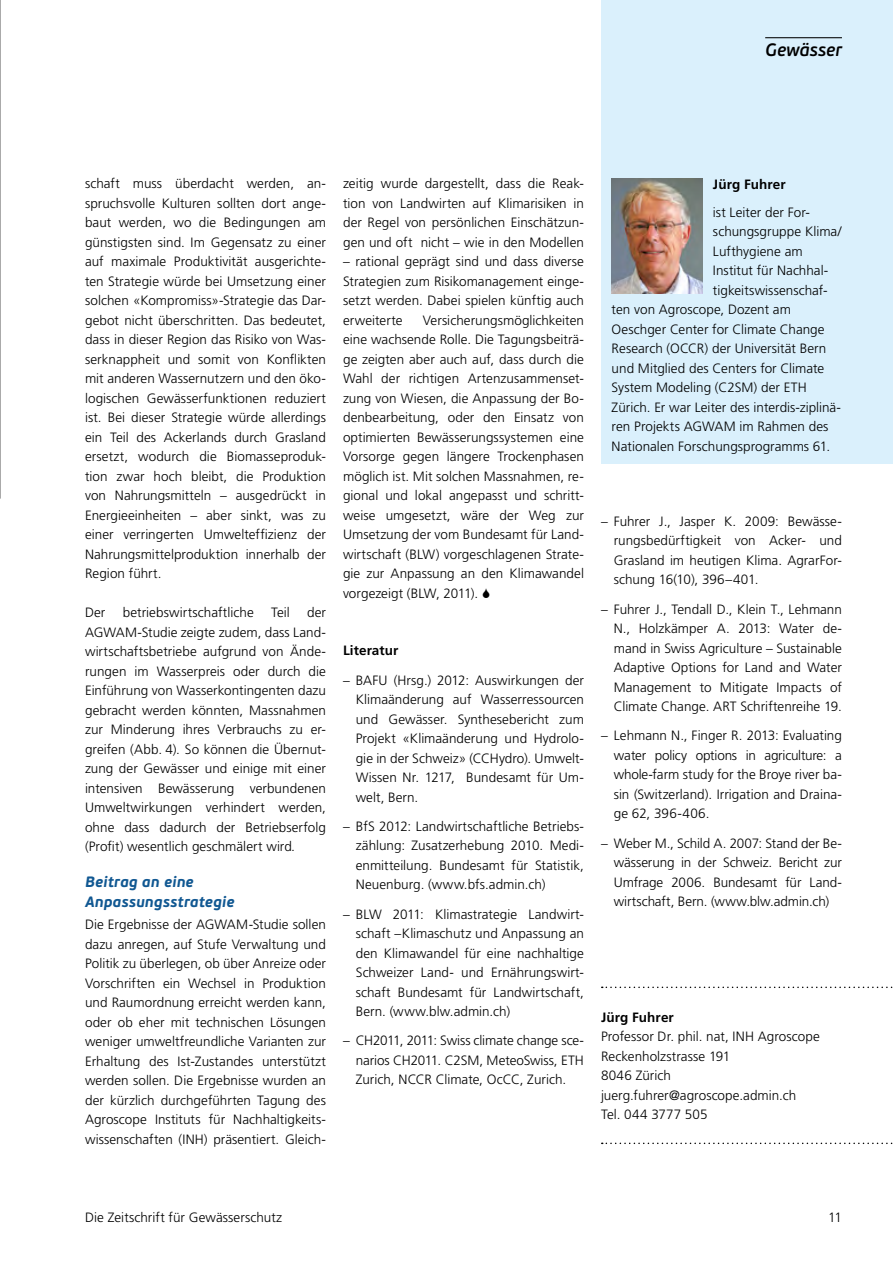
<style>
.page{position:relative;width:893px;height:1263px;background:#fff}
.page>*{position:absolute;margin:0;border:0;box-sizing:border-box;transform-origin:0 0}
.t1{font:italic 600 18px "PF Beau Sans Pro";letter-spacing:-.005em;color:#000}
.t2{font:italic 700 15px/19.5px "PF Beau Sans Pro";letter-spacing:.005em;color:#115892}
.t3{font:300 13.5px/19.5px "Frutiger LT Std";color:#000;text-align:justify}
.t4{font:700 13.5px "Frutiger LT Std";letter-spacing:.005em;color:#000}
.s1{font-style:italic}
</style>
<div class="page">
<div style="left:601px;top:0;width:292px;height:188px;background:#daf0fc"></div>
<hr style="left:765px;top:37px;width:77px;height:1px;background:#000">
<div style="left:601px;top:168px;width:292px;height:295px;background:#daf0fc"></div>
<img style="left:612px;top:179px;width:90px;height:115px">
<svg style="left:602px;top:986px;width:291px;height:2px"></svg>
<svg style="left:602px;top:1142px;width:291px;height:2px"></svg>
<svg style="left:0;top:0;width:1px;height:498px"></svg>
<h1 class="t1" style="left:765px;top:39px;width:78px">Gewässer</h1>
<p class="t3" style="left:85px;top:174px;width:242px">schaft muss überdacht werden, an&shy;spruchsvolle Kulturen sollten dort ange&shy;baut werden, wo die Bedingungen am günstigsten sind. Im Gegensatz zu einer auf maximale Produktivität ausgerichte&shy;ten Strategie würde bei Umsetzung einer solchen «Kompromiss»-Strategie das Dar&shy;gebot nicht überschritten. Das bedeutet, dass in dieser Region das Risiko von Was&shy;serknappheit und somit von Konflikten mit anderen Wassernutzern und den öko&shy;logischen Gewässerfunktionen reduziert ist. Bei dieser Strategie würde allerdings ein Teil des Ackerlands durch Grasland ersetzt, wodurch die Biomasseproduk&shy;tion zwar hoch bleibt, die Produktion von Nahrungsmitteln – ausgedrückt in Energieeinheiten – aber sinkt, was zu einer verringerten Umwelteffizienz der Nahrungsmittelproduktion innerhalb der Region führt.</p>
<p class="t3" style="left:85px;top:603px;width:22px">Der</p>
<p class="t3" style="left:123px;top:603px;width:133px">betriebswirtschaftliche</p>
<p class="t3" style="left:271px;top:603px;width:20px">Teil</p>
<p class="t3" style="left:85px;top:603px;width:242px;text-indent:222px">der AGWAM-Studie zeigte zudem, dass Land&shy;wirtschaftsbetriebe aufgrund von Ände&shy;rungen im Wasserpreis oder durch die Einführung von Wasserkontingenten dazu gebracht werden könnten, Massnahmen zur Minderung ihres Verbrauchs zu er&shy;greifen (Abb. 4). So können die Übernut&shy;zung der Gewässer und einige mit einer intensiven Bewässerung verbundenen Umweltwirkungen verhindert werden, ohne dass dadurch der Betriebserfolg (Profit) wesentlich geschmälert wird<span class="s1">.</span></p>
<p class="t2" style="left:85px;top:873px;width:151px">Beitrag an eine<br>Anpassungsstrategie</p>
<p class="t3" style="left:85px;top:915px;width:242px">Die Ergebnisse der AGWAM-Studie sollen dazu anregen, auf Stufe Verwaltung und Politik zu überlegen, ob über Anreize oder Vorschriften ein Wechsel in Produktion und Raumordnung erreicht werden kann, oder ob eher mit technischen Lösungen weniger umweltfreundliche Varianten zur Erhaltung des Ist-Zustandes unterstützt werden sollen. Die Ergebnisse wurden an der kürzlich durchgeführten Tagung des Agroscope Instituts für Nachhaltigkeits&shy;wissenschaften (INH) präsentiert. Gleich-</p>
<p class="t3" style="left:343px;top:174px;width:242px">zeitig wurde dargestellt, dass die Reak&shy;tion von Landwirten auf Klimarisiken in der Regel von persönlichen Einschätzun&shy;gen und oft nicht – wie in den Modellen</p>
<p class="t3" style="left:343px;top:252px;width:242px">– rational geprägt sind und dass diverse Strategien zum Risikomanagement einge&shy;setzt werden. Dabei spielen künftig auch erweiterte</p>
<p class="t3" style="left:343px;top:310px;width:242px;text-indent:80px">Versicherungsmöglichkeiten eine wachsende Rolle. Die Tagungsbeiträ&shy;ge zeigten aber auch auf, dass durch die Wahl der richtigen Artenzusammenset&shy;zung von Wiesen, die Anpassung der Bo&shy;denbearbeitung, oder den Einsatz von optimierten Bewässerungssystemen eine Vorsorge gegen längere Trockenphasen möglich ist. Mit solchen Massnahmen, re&shy;gional und lokal angepasst und schritt&shy;weise umgesetzt, wäre der Weg zur Umsetzung der vom Bundesamt für Land&shy;wirtschaft (BLW) vorgeschlagenen Strate&shy;gie zur Anpassung an den Klimawandel vorgezeigt (BLW, 2011).</p>
<p class="t4" style="left:343px;top:643px;width:57px">Literatur</p>
<p class="t3" style="left:356px;top:670px;width:230px;text-indent:-13px">– BAFU (Hrsg.) 2012: Auswirkungen der Klimaänderung auf Wasserressourcen und Gewässer. Synthesebericht zum Projekt «Klimaänderung und Hydrolo&shy;gie in der Schweiz» (CCHydro). Umwelt-Wissen Nr. 1217, Bundesamt für Um&shy;welt, Bern.</p>
<p class="t3" style="left:356px;top:817px;width:230px;text-indent:-13px">– BfS 2012: Landwirtschaftliche Betriebs&shy;zählung: Zusatzerhebung 2010. Medi&shy;enmitteilung. Bundesamt für Statistik, Neuenburg. (www.bfs.admin.ch)</p>
<p class="t3" style="left:356px;top:904px;width:230px;text-indent:-13px">– BLW 2011: Klimastrategie Landwirt&shy;schaft –Klimaschutz und Anpassung an den Klimawandel für eine nachhaltige Schweizer Land- und Ernährungswirt&shy;schaft Bundesamt für Landwirtschaft, Bern. (www.blw.admin.ch)</p>
<p class="t3" style="left:356px;top:1031px;width:230px;text-indent:-13px">– CH2011, 2011: Swiss climate change sce&shy;narios CH2011. C2SM, MeteoSwiss, ETH Zurich, NCCR Climate, OcCC, Zurich.</p>
<p class="t4" style="left:713px;top:176px;width:74px">Jürg Fuhrer</p>
<p class="t3" style="left:713px;top:203px;width:99px">ist Leiter der For-</p>
<p class="t3" style="left:713px;top:222px;width:130px">schungsgruppe Klima/</p>
<p class="t3" style="left:713px;top:241px;width:91px">Lufthygiene am</p>
<p class="t3" style="left:713px;top:261px;width:117px">Institut für Nachhal-</p>
<p class="t3" style="left:713px;top:280px;width:116px">tigkeitswissenschaf-</p>
<p class="t3" style="left:612px;top:300px;width:181px">ten von Agroscope, Dozent am</p>
<p class="t3" style="left:612px;top:319px;width:215px">Oeschger Center for Climate Change</p>
<p class="t3" style="left:612px;top:339px;width:216px">Research (OCCR) der Universität Bern</p>
<p class="t3" style="left:612px;top:358px;width:214px">und Mitglied des Centers for Climate</p>
<p class="t3" style="left:612px;top:378px;width:197px">System Modeling (C2SM) der ETH</p>
<p class="t3" style="left:612px;top:397px;width:231px">Zürich. Er war Leiter des interdis-ziplinä-</p>
<p class="t3" style="left:612px;top:417px;width:218px">ren Projekts AGWAM im Rahmen des</p>
<p class="t3" style="left:612px;top:436px;width:220px">Nationalen Forschungsprogramms 61.</p>
<p class="t3" style="left:614px;top:512px;width:230px;text-indent:-13px">– Fuhrer J., Jasper K. 2009: Bewässe&shy;rungsbedürftigkeit von Acker- und Grasland im heutigen Klima. AgrarFor&shy;schung 16(10), 396–401.</p>
<p class="t3" style="left:614px;top:599px;width:230px;text-indent:-13px">– Fuhrer J., Tendall D., Klein T., Lehmann N., Holzkämper A. 2013: Water de&shy;mand in Swiss Agriculture – Sustainable Adaptive Options for Land and Water Management to Mitigate Impacts of Climate Change. ART Schriftenreihe 19.</p>
<p class="t3" style="left:614px;top:726px;width:230px;text-indent:-13px">– Lehmann N., Finger R. 2013: Evaluating water policy options in agriculture: a whole-farm study for the Broye river ba&shy;sin (Switzerland). Irrigation and Draina&shy;ge 62, 396-406.</p>
<p class="t3" style="left:614px;top:833px;width:230px;text-indent:-13px">– Weber M., Schild A. 2007: Stand der Be&shy;wässerung in der Schweiz. Bericht zur Umfrage 2006. Bundesamt für Land&shy;wirtschaft, Bern. (www.blw.admin.ch)</p>
<p class="t4" style="left:601px;top:1009px;width:74px">Jürg Fuhrer</p>
<p class="t3" style="left:601px;top:1027px;width:220px;text-align:left">Professor Dr. phil. nat, INH Agroscope<br>Reckenholzstrasse 191<br>8046 Zürich juerg.fuhrer@agroscope.admin.ch<br>Tel. 044 3777 505</p>
<p class="t3" style="left:85px;top:1208px;width:199px">Die Zeitschrift für Gewässerschutz</p>
<p class="t3" style="left:828px;top:1208px;width:15px">11</p>
</div>
